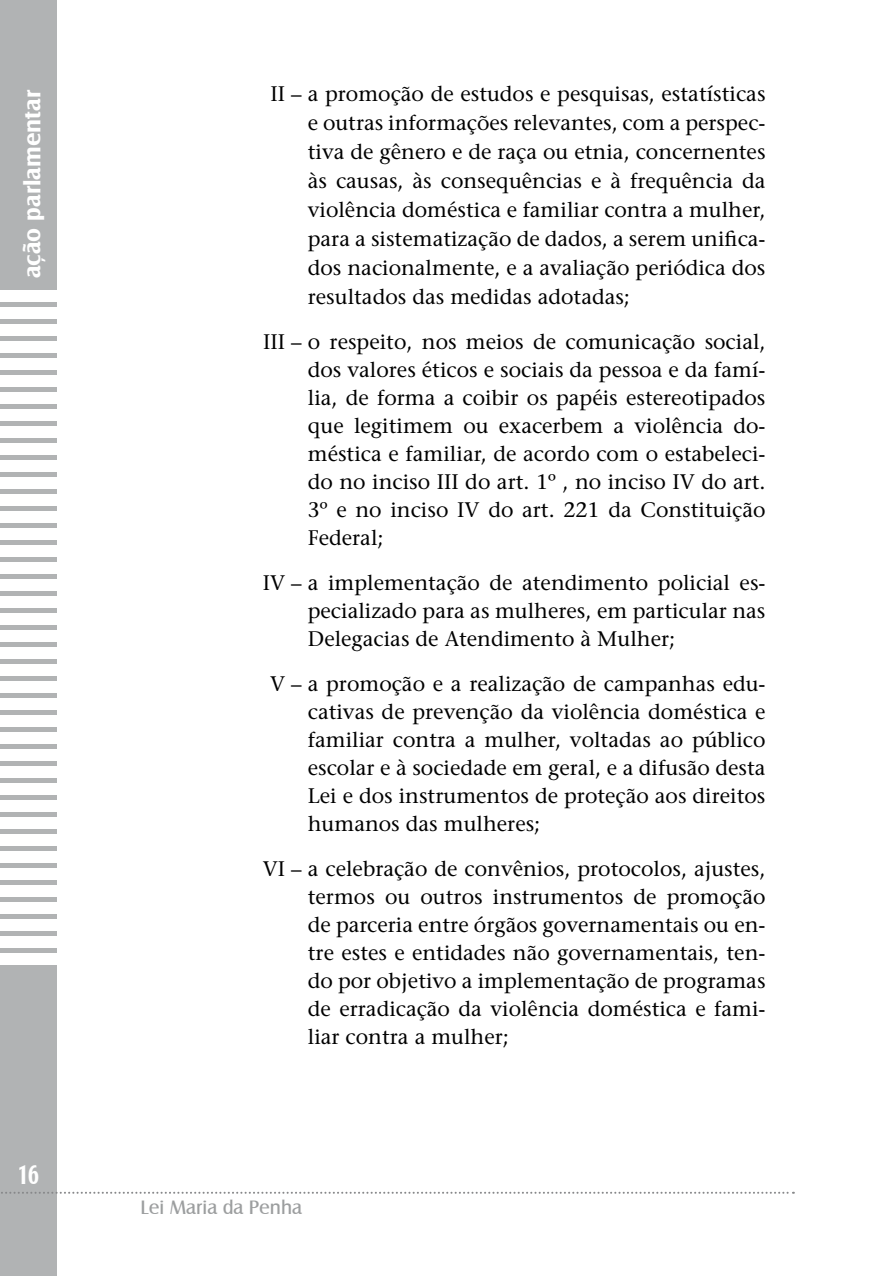
<style>
.page{position:relative;width:879px;height:1276px;background:#fff}
.page>*{position:absolute;margin:0;border:0;box-sizing:border-box;transform-origin:0 0}
.t1{font:700 28px "Castle T";color:#fff;scale:.75 1}
.t2{font:700 24px "Castle T";color:#fff}
.t3{font:21px/28px "Stone Serif";color:#000;text-align:justify}
.t4{font:20px "Castle T";color:#9c9e9f}
</style>
<div class="page">
<div style="left:0;top:0;width:57px;height:1276px;background:#b1b3b4"></div>
<div style="left:0;top:290px;width:57px;height:11px;background:#fff"></div>
<div style="left:0;top:307px;width:57px;height:11px;background:#fff"></div>
<div style="left:0;top:324px;width:57px;height:11px;background:#fff"></div>
<div style="left:0;top:341px;width:57px;height:11px;background:#fff"></div>
<div style="left:0;top:358px;width:57px;height:12px;background:#fff"></div>
<div style="left:0;top:375px;width:57px;height:12px;background:#fff"></div>
<div style="left:0;top:392px;width:57px;height:12px;background:#fff"></div>
<div style="left:0;top:409px;width:57px;height:12px;background:#fff"></div>
<div style="left:0;top:426px;width:57px;height:12px;background:#fff"></div>
<div style="left:0;top:443px;width:57px;height:12px;background:#fff"></div>
<div style="left:0;top:460px;width:57px;height:12px;background:#fff"></div>
<div style="left:0;top:477px;width:57px;height:12px;background:#fff"></div>
<div style="left:0;top:494px;width:57px;height:12px;background:#fff"></div>
<div style="left:0;top:511px;width:57px;height:12px;background:#fff"></div>
<div style="left:0;top:528px;width:57px;height:12px;background:#fff"></div>
<div style="left:0;top:545px;width:57px;height:12px;background:#fff"></div>
<div style="left:0;top:562px;width:57px;height:12px;background:#fff"></div>
<div style="left:0;top:579px;width:57px;height:12px;background:#fff"></div>
<div style="left:0;top:596px;width:57px;height:12px;background:#fff"></div>
<div style="left:0;top:613px;width:57px;height:12px;background:#fff"></div>
<div style="left:0;top:630px;width:57px;height:12px;background:#fff"></div>
<div style="left:0;top:647px;width:57px;height:12px;background:#fff"></div>
<div style="left:0;top:664px;width:57px;height:12px;background:#fff"></div>
<div style="left:0;top:681px;width:57px;height:12px;background:#fff"></div>
<div style="left:0;top:698px;width:57px;height:12px;background:#fff"></div>
<div style="left:0;top:715px;width:57px;height:12px;background:#fff"></div>
<div style="left:0;top:732px;width:57px;height:12px;background:#fff"></div>
<div style="left:0;top:749px;width:57px;height:12px;background:#fff"></div>
<div style="left:0;top:766px;width:57px;height:12px;background:#fff"></div>
<div style="left:0;top:783px;width:57px;height:12px;background:#fff"></div>
<div style="left:0;top:800px;width:57px;height:12px;background:#fff"></div>
<div style="left:0;top:817px;width:57px;height:12px;background:#fff"></div>
<div style="left:0;top:834px;width:57px;height:12px;background:#fff"></div>
<div style="left:0;top:851px;width:57px;height:12px;background:#fff"></div>
<div style="left:0;top:868px;width:57px;height:12px;background:#fff"></div>
<div style="left:0;top:885px;width:57px;height:12px;background:#fff"></div>
<div style="left:0;top:902px;width:57px;height:12px;background:#fff"></div>
<div style="left:0;top:919px;width:57px;height:12px;background:#fff"></div>
<div style="left:0;top:936px;width:57px;height:12px;background:#fff"></div>
<div style="left:0;top:953px;width:57px;height:12px;background:#fff"></div>
<svg style="left:1px;top:1191px;width:793px;height:2px"></svg>
<p class="t2" style="left:19px;top:278px;width:190px;rotate:-90deg">ação parlamentar</p>
<p class="t1" style="left:17px;top:1158px;width:31px">16</p>
<p class="t3" style="left:308px;top:79px;width:459px;line-height:29px;text-indent:-37px">II – a promoção de estudos e pesquisas, estatísticas e outras informações relevantes, com a perspec&shy;tiva de gênero e de raça ou etnia, concernentes às causas, às consequências e à frequência da violência doméstica e familiar contra a mulher, para a sistematização de dados, a serem unifica&shy;dos nacionalmente, e a avaliação periódica dos resultados das medidas adotadas;</p>
<p class="t3" style="left:308px;top:328px;width:459px;text-indent:-45px">III – o respeito, nos meios de comunicação social, dos valores éticos e sociais da pessoa e da famí&shy;lia, de forma a coibir os papéis estereotipados que legitimem ou exacerbem a violência do&shy;méstica e familiar, de acordo com o estabeleci&shy;do no inciso III do art. 1º , no inciso IV do art.<br>3º e no inciso IV do art. 221 da Constituição Federal;</p>
<p class="t3" style="left:308px;top:568px;width:459px;text-indent:-45px">IV – a implementação de atendimento policial es&shy;pecializado para as mulheres, em particular nas Delegacias de Atendimento à Mulher;</p>
<p class="t3" style="left:308px;top:669px;width:459px;text-indent:-38px">V – a promoção e a realização de campanhas edu&shy;cativas de prevenção da violência doméstica e familiar contra a mulher, voltadas ao público escolar e à sociedade em geral, e a difusão desta Lei e dos instrumentos de proteção aos direitos humanos das mulheres;</p>
<p class="t3" style="left:308px;top:854px;width:459px;text-indent:-45px">VI – a celebração de convênios, protocolos, ajustes, termos ou outros instrumentos de promoção de parceria entre órgãos governamentais ou en&shy;tre estes e entidades não governamentais, ten&shy;do por objetivo a implementação de programas de erradicação da violência doméstica e fami&shy;liar contra a mulher;</p>
<p class="t4" style="left:140px;top:1196px;width:163px">Lei Maria da Penha</p>
</div>
